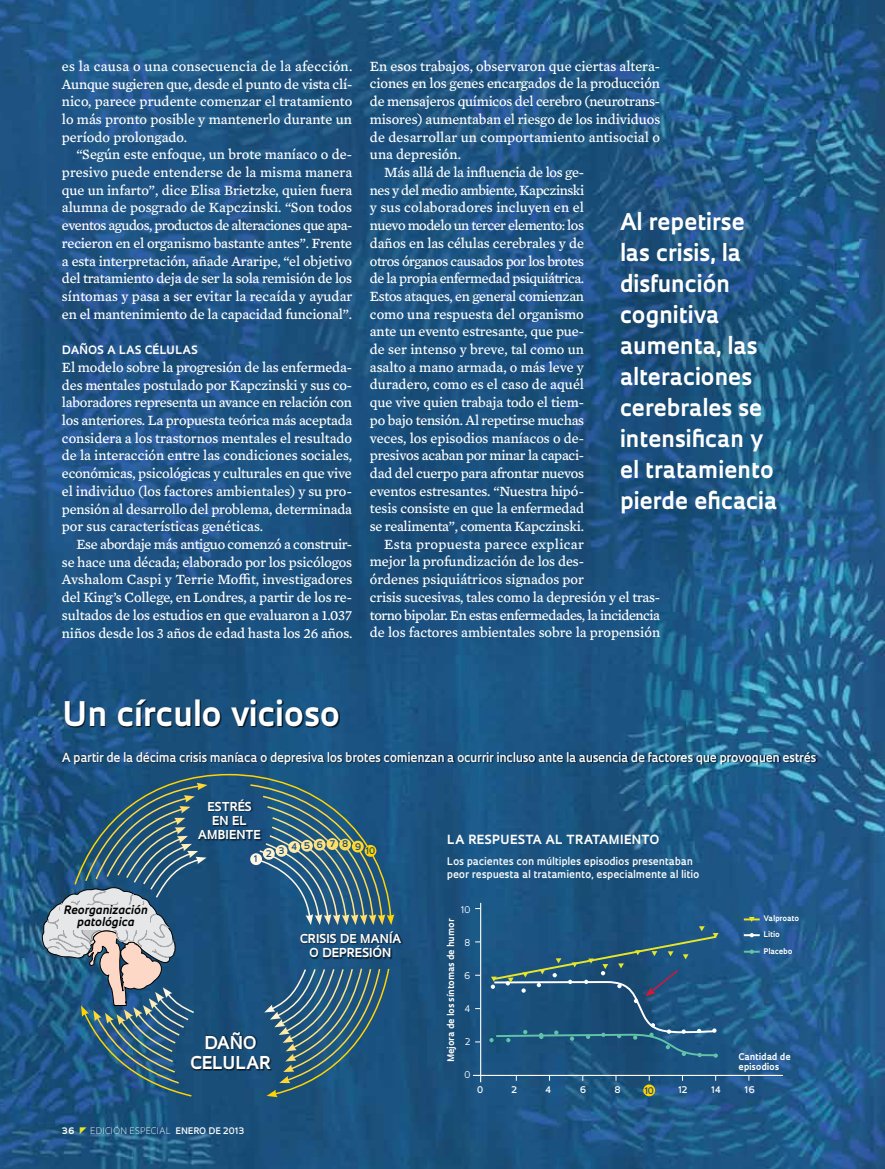
<style>
.page{position:relative;width:885px;height:1169px;background:#fff}
.page>*{position:absolute;margin:0;border:0;box-sizing:border-box;transform-origin:0 0}
.t1{font:700 33px "Oculum";color:#fff}
.t2{font:700 22.5px/31px "Oculum";color:#fff}
.t3{font:700 17.25px/20.7px "Oculum";letter-spacing:.01em;color:#fff;text-align:center}
.t4{font:14.4px/17.7px "Mercury Text G4";letter-spacing:-.01em;color:#fff;text-align:justify}
.t5{font:14.4px "Mercury Text G4";letter-spacing:-.03em;color:#fff}
.t6{font:14.4px "Mercury Text G4";letter-spacing:-.035em;color:#fff}
.t7{font:14.4px "Mercury Text G4";letter-spacing:.02em;color:#fff}
.t8{font:600 12.3px "Oculum";letter-spacing:-.015em;color:#fff}
.t9{font:700 12.3px "Oculum";letter-spacing:.035em;color:#fff}
.t10{font:700 12px/14.4px "Oculum";letter-spacing:.01em;color:#fff;text-align:center}
.t11{font:italic 700 11.25px/12px "Oculum";color:#000;text-align:center}
.t12{font:700 11.25px "Oculum";letter-spacing:.025em;color:#fff}
.t13{font:600 10.2px/13.2px "Oculum";color:#fff}
.t14{font:700 9px/10.8px "Oculum";color:#fff}
.t15{font:600 9px "Oculum";color:#fff}
.t16{font:600 9px "Oculum";letter-spacing:.755em;color:#194b76}
.t17{font:9px "Oculum";color:#fff}
.t18{font:600 9px "Oculum";letter-spacing:.73em;color:#194b76}
.t19{font:300 8.7px "Oculum";letter-spacing:.02em;color:#fff}
.t20{font:700 8.7px "Oculum";color:#fff}
.t21{font:700 7.5px "Oculum";color:#fff}
.s1{font-weight:600}
</style>
<div class="page">
<img style="left:0;top:0;width:885px;height:1168px">
<hr style="left:473px;top:1074px;width:310px;height:2px;background:#fff">
<hr style="left:480px;top:903px;width:1px;height:179px;background:#fff">
<svg style="left:489px;top:926px;width:230px;height:132px;background:#265a7e"></svg>
<svg style="left:744px;top:917px;width:16px;height:5px"></svg>
<svg style="left:744px;top:933px;width:16px;height:4px"></svg>
<svg style="left:744px;top:949px;width:16px;height:4px"></svg>
<svg style="left:73px;top:773px;width:319px;height:324px;background:#23577b"></svg>
<svg style="left:267px;top:1089px;width:11px;height:8px"></svg>
<div style="left:300px;top:931px;width:103px;height:29px;background:#000;opacity:.75"></div>
<svg style="left:42px;top:782px;width:352px;height:301px;background:#3a6583"></svg>
<div style="left:198px;top:799px;width:65px;height:42px;background:#000;opacity:.75"></div>
<div style="left:250px;top:853px;width:12px;height:12px;background:#fff8e6;border-radius:50%"></div>
<div style="left:263px;top:848px;width:12px;height:11px;background:#fff3d1;border-radius:50%"></div>
<div style="left:276px;top:845px;width:11px;height:11px;background:#ffefbd;border-radius:50%"></div>
<div style="left:288px;top:841px;width:12px;height:12px;background:#ffeba8;border-radius:50%"></div>
<div style="left:301px;top:839px;width:12px;height:12px;background:#ffe794;border-radius:50%"></div>
<div style="left:314px;top:838px;width:12px;height:12px;background:#ffe380;border-radius:50%"></div>
<div style="left:326px;top:838px;width:12px;height:12px;background:#ffdf6a;border-radius:50%"></div>
<div style="left:339px;top:838px;width:12px;height:12px;background:#ffdb4f;border-radius:50%"></div>
<div style="left:352px;top:840px;width:12px;height:12px;background:#ffd730;border-radius:50%"></div>
<div style="left:365px;top:845px;width:11px;height:11px;background:#ffd400;border-radius:50%"></div>
<div style="left:62px;top:752px;width:755px;height:13px;background:#000;opacity:.75"></div>
<div style="left:66px;top:699px;width:274px;height:29px;background:#000;opacity:.75"></div>
<div style="left:643px;top:1084px;width:12px;height:12px;background:#ffd400;border-radius:50%"></div>
<svg style="left:80px;top:1126px;width:7px;height:7px"></svg>
<p class="t4" style="left:62px;top:56px;width:292px">es la causa o una consecuencia de la afección.<br>Aunque sugieren que, desde el punto de vista clí&shy;nico, parece prudente comenzar el tratamiento lo más pronto posible y mantenerlo durante un período prolongado.</p>
<p class="t4" style="left:62px;top:145px;width:292px;text-indent:14px">“Según este enfoque, un brote maníaco o de&shy;presivo puede entenderse de la misma manera que un infarto”, dice Elisa Brietzke, quien fuera alumna de posgrado de Kapczinski. “Son todos eventos agudos, productos de alteraciones que apa&shy;recieron en el organismo bastante antes”. Frente a esta interpretación, añade Araripe, “el objetivo del tratamiento deja de ser la sola remisión de los síntomas y pasa a ser evitar la recaída y ayudar en el mantenimiento de la capacidad funcional”.</p>
<p class="t12" style="left:62px;top:342px;width:129px">DAÑOS A LAS CÉLULAS</p>
<p class="t4" style="left:62px;top:357px;width:292px">El modelo sobre la progresión de las enfermeda&shy;des mentales postulado por Kapczinski y sus co&shy;laboradores representa un avance en relación con los anteriores. La propuesta teórica más aceptada considera a los trastornos mentales el resultado de la interacción entre las condiciones sociales, económicas, psicológicas y culturales en que vive el individuo (los factores ambientales) y su pro&shy;pensión al desarrollo del problema, determinada por sus características genéticas.</p>
<p class="t4" style="left:62px;top:534px;width:292px;text-indent:14px">Ese abordaje más antiguo comenzó a construir&shy;se hace una década; elaborado por los psicólogos Avshalom Caspi y Terrie Moffit, investigadores del King’s College, en Londres, a partir de los re&shy;sultados de los estudios en que evaluaron a 1.037 niños desde los 3 años de edad hasta los 26 años.</p>
<p class="t4" style="left:370px;top:56px;width:292px">En esos trabajos, observaron que ciertas altera-</p>
<p class="t4" style="left:370px;top:74px;width:292px">ciones en los genes encargados de la producción</p>
<p class="t4" style="left:370px;top:92px;width:292px">de mensajeros químicos del cerebro (neurotrans-</p>
<p class="t4" style="left:370px;top:109px;width:292px">misores) aumentaban el riesgo de los individuos</p>
<p class="t4" style="left:370px;top:127px;width:292px">de desarrollar un comportamiento antisocial o</p>
<p class="t4" style="left:370px;top:145px;width:93px">una depresión.</p>
<p class="t4" style="left:384px;top:162px;width:201px">Más allá de la influencia de los ge-</p>
<p class="t6" style="left:370px;top:179px;width:216px">nes y del medio ambiente, Kapczinski</p>
<p class="t4" style="left:370px;top:198px;width:215px">y sus colaboradores incluyen en el</p>
<p class="t6" style="left:370px;top:215px;width:216px">nuevo modelo un tercer elemento: los</p>
<p class="t4" style="left:370px;top:233px;width:216px">daños en las células cerebrales y de</p>
<p class="t5" style="left:370px;top:250px;width:216px">otros órganos causados por los brotes</p>
<p class="t5" style="left:370px;top:268px;width:216px">de la propia enfermedad psiquiátrica.</p>
<p class="t4" style="left:370px;top:286px;width:216px">Estos ataques, en general comienzan</p>
<p class="t4" style="left:370px;top:304px;width:215px">como una respuesta del organismo</p>
<p class="t4" style="left:370px;top:322px;width:216px">ante un evento estresante, que pue-</p>
<p class="t4" style="left:370px;top:339px;width:216px">de ser intenso y breve, tal como un</p>
<p class="t4" style="left:370px;top:357px;width:216px">asalto a mano armada, o más leve y</p>
<p class="t4" style="left:370px;top:375px;width:216px">duradero, como es el caso de aquél</p>
<p class="t4" style="left:370px;top:393px;width:216px">que vive quien trabaja todo el tiem-</p>
<p class="t4" style="left:370px;top:410px;width:216px">po bajo tensión. Al repetirse muchas</p>
<p class="t4" style="left:370px;top:428px;width:216px">veces, los episodios maníacos o de-</p>
<p class="t4" style="left:370px;top:446px;width:216px">presivos acaban por minar la capaci-</p>
<p class="t4" style="left:370px;top:463px;width:216px">dad del cuerpo para afrontar nuevos</p>
<p class="t4" style="left:370px;top:481px;width:216px">eventos estresantes. “Nuestra hipó-</p>
<p class="t4" style="left:370px;top:499px;width:216px">tesis consiste en que la enfermedad</p>
<p class="t4" style="left:370px;top:516px;width:216px">se realimenta”, comenta Kapczinski.</p>
<p class="t7" style="left:384px;top:533px;width:201px">Esta propuesta parece explicar</p>
<p class="t4" style="left:370px;top:552px;width:216px">mejor la profundización de los des-</p>
<p class="t4" style="left:370px;top:570px;width:216px">órdenes psiquiátricos signados por</p>
<p class="t4" style="left:370px;top:587px;width:292px">crisis sucesivas, tales como la depresión y el tras-</p>
<p class="t5" style="left:370px;top:604px;width:292px">torno bipolar. En estas enfermedades, la incidencia</p>
<p class="t4" style="left:370px;top:623px;width:292px">de los factores ambientales sobre la propensión</p>
<h2 class="t2" style="left:620px;top:205px;width:159px">Al repetirse las crisis, la disfunción cognitiva aumenta, las alteraciones cerebrales se intensifican y el tratamiento pierde eficacia</h2>
<h1 class="t1" style="left:62px;top:691px;width:279px">U n círculo vicioso</h1>
<p class="t8" style="left:62px;top:748px;width:756px">A partir de la décima crisis maníaca o depresiva los brotes comienzan a ocurrir incluso ante la ausencia de factores que provoquen estrés</p>
<p class="t11" style="left:63px;top:903px;width:86px">Reorganización patológica</p>
<p class="t10" style="left:198px;top:798px;width:64px">estrés en el<br>am biente</p>
<p class="t18" style="left:254px;top:853px;width:5px">1</p>
<p class="t16" style="left:266px;top:840px;width:97px">23456789</p>
<p class="t18" style="left:365px;top:844px;width:11px">10</p>
<p class="t3" style="left:190px;top:1031px;width:77px">daño celular</p>
<p class="t10" style="left:300px;top:930px;width:103px">crisis de manía o depresión</p>
<p class="t20" style="left:62px;top:1124px;width:14px">36</p>
<p class="t19" style="left:90px;top:1124px;width:155px">EDICIÓN ESPECIAL <span class="s1">Enero de 2013</span></p>
<p class="t9" style="left:447px;top:830px;width:214px">LA respuesta al tratam iento</p>
<p class="t13" style="left:447px;top:854px;width:254px">Los pacientes con múltiples episodios presentaban peor respuesta al tratamiento, especialmente al litio</p>
<p class="t14" style="left:445px;top:1061px;width:144px;rotate:-90deg">Mejora de los síntomas de humor</p>
<p class="t17" style="left:461px;top:903px;width:11px">10</p>
<p class="t17" style="left:464px;top:936px;width:8px">8</p>
<p class="t17" style="left:464px;top:969px;width:8px">6</p>
<p class="t17" style="left:465px;top:1003px;width:7px">4</p>
<p class="t17" style="left:465px;top:1036px;width:7px">2</p>
<p class="t17" style="left:465px;top:1069px;width:7px">0</p>
<p class="t21" style="left:764px;top:912px;width:37px">Valproato</p>
<p class="t21" style="left:764px;top:929px;width:18px">Litio</p>
<p class="t21" style="left:764px;top:945px;width:30px">Placebo</p>
<p class="t14" style="left:739px;top:1050px;width:54px">Cantidad de episodios</p>
<p class="t15" style="left:477px;top:1084px;width:7px">0</p>
<p class="t15" style="left:511px;top:1084px;width:7px">2</p>
<p class="t15" style="left:545px;top:1084px;width:7px">4</p>
<p class="t15" style="left:579px;top:1084px;width:8px">6</p>
<p class="t15" style="left:614px;top:1084px;width:8px">8</p>
<p class="t15" style="left:678px;top:1084px;width:11px">12</p>
<p class="t15" style="left:711px;top:1084px;width:11px">14</p>
<p class="t15" style="left:745px;top:1084px;width:12px">16</p>
<p class="t18" style="left:645px;top:1084px;width:11px">10</p>
</div>
